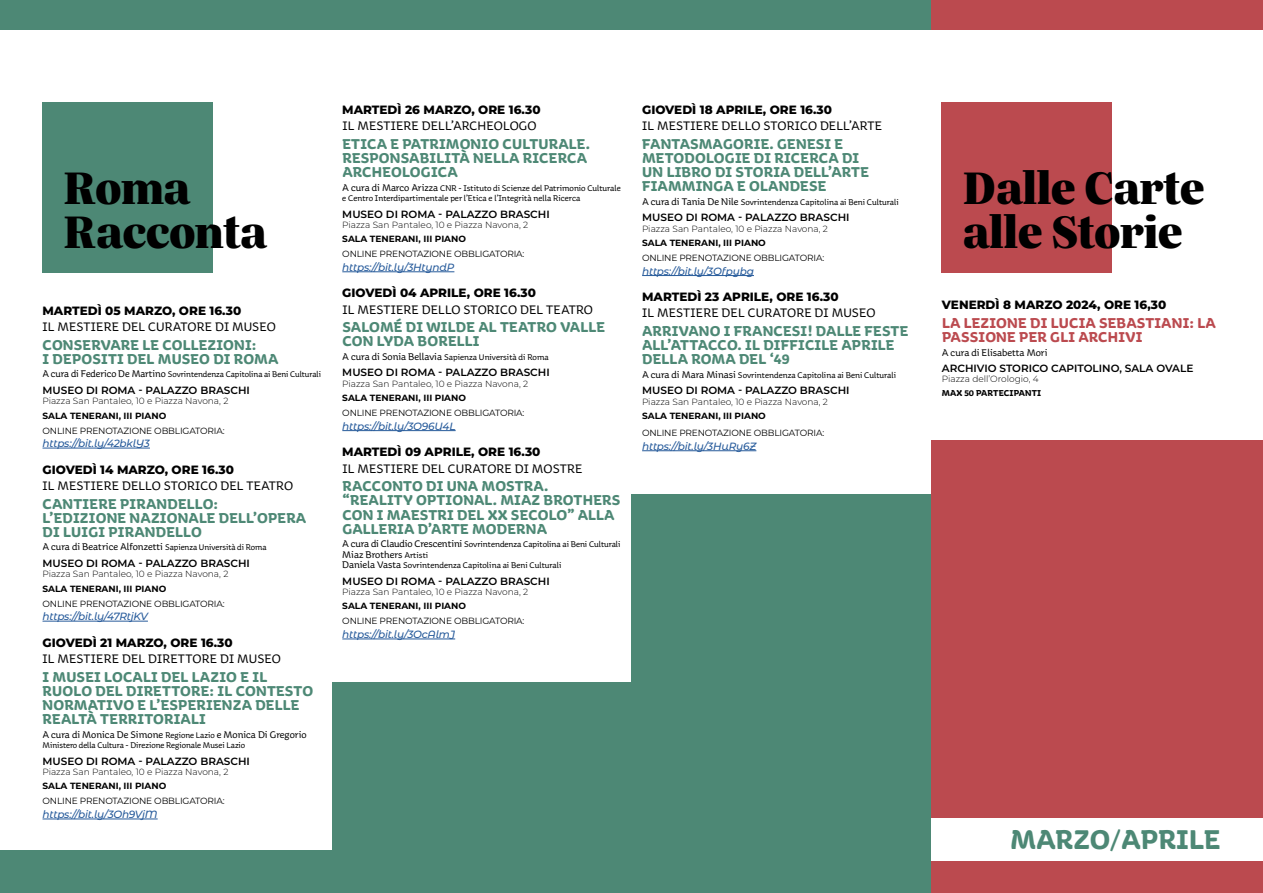
<style>
.page{position:relative;width:1263px;height:893px;background:#fff}
.page>*{position:absolute;margin:0;border:0;box-sizing:border-box;transform-origin:0 0}
.t1{font:900 49.5px/43.5px "Silva Display";color:#000}
.t2{font:700 28.5px "Aniuk";color:#4d8875}
.t3{font:700 15px/14.2px "Aniuk";letter-spacing:.01em;color:#4d8875}
.t4{font:700 15px/14.2px "Aniuk";letter-spacing:.015em;color:#bb4a4f}
.t5{font:13.5px "Aniuk";letter-spacing:.01em;color:#000}
.t6{font:800 12px "Montserrat";color:#000}
.t7{font:600 10.5px "Montserrat";color:#000}
.t8{font:italic 500 10.5px "Montserrat Alternates";letter-spacing:-.02em;color:#275b9b}
.t9{font:10.5px "Aniuk";color:#000}
.t10{font:9px/10.5px "Aniuk";letter-spacing:-.005em;color:#000}
.t11{font:300 9px "Montserrat";color:#000}
.t12{font:9px "Montserrat";letter-spacing:-.02em;color:#000}
.t13{font:700 9px "Montserrat";color:#000}
.t14{font:700 9px "Aniuk";letter-spacing:.01em;color:#000}
.s1{font-size:10.5px}
.s2{font-size:9px}
.s3{font-weight:400}
</style>
<div class="page">
<div style="left:631px;top:494px;width:632px;height:399px;background:#4d8875"></div>
<div style="left:332px;top:682px;width:299px;height:211px;background:#4d8875"></div>
<div style="left:0;top:850px;width:342px;height:43px;background:#4d8875"></div>
<div style="left:931px;top:440px;width:332px;height:453px;background:#bb4a4f"></div>
<div style="left:0;top:0;width:931px;height:30px;background:#4d8875"></div>
<hr style="left:43px;top:448px;width:107px;height:1px;background:#275b9b">
<hr style="left:43px;top:621px;width:105px;height:1px;background:#275b9b">
<hr style="left:43px;top:819px;width:115px;height:1px;background:#275b9b">
<hr style="left:342px;top:272px;width:112px;height:1px;background:#275b9b">
<hr style="left:342px;top:430px;width:114px;height:1px;background:#275b9b">
<hr style="left:342px;top:639px;width:113px;height:1px;background:#275b9b">
<hr style="left:642px;top:275px;width:112px;height:1px;background:#275b9b">
<hr style="left:642px;top:450px;width:114px;height:1px;background:#275b9b">
<div style="left:43px;top:102px;width:170px;height:170px;background:#4d8875"></div>
<div style="left:931px;top:819px;width:332px;height:42px;background:#fff"></div>
<div style="left:942px;top:102px;width:170px;height:170px;background:#bb4a4f"></div>
<div style="left:931px;top:0;width:332px;height:30px;background:#bb4a4f"></div>
<h1 class="t1" style="left:64px;top:165px;width:205px">Roma<br>Racconta</h1>
<p class="t6" style="left:43px;top:302px;width:200px">MARTEDÌ 05 MARZO, ORE 16.30</p>
<p class="t5" style="left:43px;top:319px;width:235px">IL MESTIERE DEL CURATORE DI MUSEO</p>
<p class="t3" style="left:43px;top:338px;width:237px">CONSERVARE LE COLLEZIONI:<br>I DEPOSITI DEL MUSEO DI ROMA</p>
<p class="t10" style="left:43px;top:369px;width:280px"><span class="s1">A cura di Federico De Martino</span> Sovrintendenza Capitolina ai Beni Culturali</p>
<p class="t7" style="left:43px;top:383px;width:209px">MUSEO DI ROMA - PALAZZO BRASCHI</p>
<p class="t11" style="left:43px;top:395px;width:187px">Piazza San Pantaleo, 10 e Piazza Navona, 2</p>
<p class="t13" style="left:43px;top:409px;width:125px">SALA TENERANI, III PIANO</p>
<p class="t12" style="left:43px;top:424px;width:184px">ONLINE PRENOTAZIONE OBBLIGATORIA:</p>
<p class="t8" style="left:43px;top:436px;width:109px">https://bit.ly/42bklY3</p>
<p class="t6" style="left:43px;top:460px;width:193px">GIOVEDÌ 14 MARZO, ORE 16.30</p>
<p class="t5" style="left:43px;top:478px;width:252px">IL MESTIERE DELLO STORICO DEL TEATRO</p>
<p class="t3" style="left:43px;top:496px;width:265px">CANTIERE PIRANDELLO:<br>L’EDIZIONE NAZIONALE DELL’OPERA<br>DI LUIGI PIRANDELLO</p>
<p class="t9" style="left:43px;top:541px;width:226px">A cura di Beatrice Alfonzetti <span class="s2">Sapienza Università di Roma</span></p>
<p class="t7" style="left:43px;top:556px;width:209px">MUSEO DI ROMA - PALAZZO BRASCHI</p>
<p class="t11" style="left:43px;top:568px;width:187px">Piazza San Pantaleo, 10 e Piazza Navona, 2</p>
<p class="t13" style="left:43px;top:582px;width:125px">SALA TENERANI, III PIANO</p>
<p class="t12" style="left:43px;top:597px;width:184px">ONLINE PRENOTAZIONE OBBLIGATORIA:</p>
<p class="t8" style="left:43px;top:609px;width:107px">https://bit.ly/47RtjKV</p>
<p class="t6" style="left:43px;top:633px;width:192px">GIOVEDÌ 21 MARZO, ORE 16.30</p>
<p class="t5" style="left:43px;top:651px;width:240px">IL MESTIERE DEL DIRETTORE DI MUSEO</p>
<p class="t3" style="left:43px;top:669px;width:272px">I MUSEI LOCALI DEL LAZIO E IL<br>RUOLO DEL DIRETTORE: IL CONTESTO<br>NORMATIVO E L’ESPERIENZA DELLE<br>REALTÀ TERRITORIALI</p>
<p class="t9" style="left:43px;top:728px;width:266px">A cura di Monica De Simone <span class="s2">Regione Lazio</span> e Monica Di Gregorio</p>
<p class="t10" style="left:43px;top:740px;width:204px">Ministero della Cultura - Direzione Regionale Musei Lazio</p>
<p class="t7" style="left:43px;top:754px;width:209px">MUSEO DI ROMA - PALAZZO BRASCHI</p>
<p class="t11" style="left:43px;top:766px;width:187px">Piazza San Pantaleo, 10 e Piazza Navona, 2</p>
<p class="t13" style="left:43px;top:780px;width:125px">SALA TENERANI, III PIANO</p>
<p class="t12" style="left:43px;top:795px;width:184px">ONLINE PRENOTAZIONE OBBLIGATORIA:</p>
<p class="t8" style="left:43px;top:807px;width:117px">https://bit.ly/3Oh9VjM</p>
<p class="t6" style="left:342px;top:101px;width:200px">MARTEDÌ 26 MARZO, ORE 16.30</p>
<p class="t5" style="left:342px;top:118px;width:196px">IL MESTIERE DELL’ARCHEOLOGO</p>
<p class="t3" style="left:342px;top:137px;width:249px">ETICA E PATRIMONIO CULTURALE.<br>RESPONSABILITÀ NELLA RICERCA<br>ARCHEOLOGICA</p>
<p class="t10" style="left:342px;top:182px;width:280px"><span class="s1">A cura di Marco Arizza</span> CNR - Istituto di Scienze del Patrimonio Culturale e Centro Interdipartimentale per l’Etica e l’Integrità nella Ricerca</p>
<p class="t7" style="left:342px;top:206px;width:209px">MUSEO DI ROMA - PALAZZO BRASCHI</p>
<p class="t11" style="left:342px;top:219px;width:187px">Piazza San Pantaleo, 10 e Piazza Navona, 2</p>
<p class="t13" style="left:342px;top:233px;width:125px">SALA TENERANI, III PIANO</p>
<p class="t12" style="left:342px;top:248px;width:184px">ONLINE PRENOTAZIONE OBBLIGATORIA:</p>
<p class="t8" style="left:342px;top:260px;width:114px">https://bit.ly/3HtyndP</p>
<p class="t6" style="left:342px;top:284px;width:195px">GIOVEDÌ 04 APRILE, ORE 16.30</p>
<p class="t5" style="left:342px;top:302px;width:252px">IL MESTIERE DELLO STORICO DEL TEATRO</p>
<p class="t3" style="left:342px;top:320px;width:264px">SALOMÉ DI WILDE AL TEATRO VALLE<br>CON LYDA BORELLI</p>
<p class="t10" style="left:342px;top:352px;width:208px"><span class="s1">A cura di Sonia Bellavia</span> Sapienza Università di Roma</p>
<p class="t7" style="left:342px;top:365px;width:209px">MUSEO DI ROMA - PALAZZO BRASCHI</p>
<p class="t11" style="left:342px;top:378px;width:187px">Piazza San Pantaleo, 10 e Piazza Navona, 2</p>
<p class="t13" style="left:342px;top:391px;width:125px">SALA TENERANI, III PIANO</p>
<p class="t12" style="left:342px;top:407px;width:184px">ONLINE PRENOTAZIONE OBBLIGATORIA:</p>
<p class="t8" style="left:342px;top:418px;width:115px">https://bit.ly/3O96U4L</p>
<p class="t6" style="left:342px;top:443px;width:200px">MARTEDÌ 09 APRILE, ORE 16.30</p>
<p class="t5" style="left:342px;top:460px;width:241px">IL MESTIERE DEL CURATORE DI MOSTRE</p>
<p class="t3" style="left:342px;top:479px;width:279px">RACCONTO DI UNA MOSTRA. “REALITY OPTIONAL. MIAZ BROTHERS<br>CON I MAESTRI DEL XX SECOLO” ALLA<br>GALLERIA D’ARTE MODERNA</p>
<p class="t10" style="left:342px;top:539px;width:280px"><span class="s1">A cura di Claudio Crescentini</span> Sovrintendenza Capitolina ai Beni Culturali</p>
<p class="t9" style="left:342px;top:548px;width:88px">Miaz Brothers <span class="s2">Artisti</span></p>
<p class="t10" style="left:342px;top:560px;width:221px"><span class="s1">Daniela Vasta</span> Sovrintendenza Capitolina ai Beni Culturali</p>
<p class="t7" style="left:342px;top:574px;width:209px">MUSEO DI ROMA - PALAZZO BRASCHI</p>
<p class="t11" style="left:342px;top:586px;width:187px">Piazza San Pantaleo, 10 e Piazza Navona, 2</p>
<p class="t13" style="left:342px;top:600px;width:125px">SALA TENERANI, III PIANO</p>
<p class="t12" style="left:342px;top:615px;width:184px">ONLINE PRENOTAZIONE OBBLIGATORIA:</p>
<p class="t8" style="left:342px;top:627px;width:114px">https://bit.ly/3OcAlmJ</p>
<p class="t6" style="left:642px;top:101px;width:191px">GIOVEDÌ 18 APRILE, ORE 16.30</p>
<p class="t5" style="left:642px;top:118px;width:242px">IL MESTIERE DELLO STORICO DELL’ARTE</p>
<p class="t3" style="left:642px;top:137px;width:228px">FANTASMAGORIE. GENESI E<br>METODOLOGIE DI RICERCA DI<br>UN LIBRO DI STORIA DELL’ARTE<br>FIAMMINGA E OLANDESE</p>
<p class="t10" style="left:642px;top:197px;width:258px"><span class="s1">A cura di Tania De Nile</span> Sovrintendenza Capitolina ai Beni Culturali</p>
<p class="t7" style="left:642px;top:210px;width:209px">MUSEO DI ROMA - PALAZZO BRASCHI</p>
<p class="t11" style="left:642px;top:223px;width:187px">Piazza San Pantaleo, 10 e Piazza Navona, 2</p>
<p class="t13" style="left:642px;top:236px;width:125px">SALA TENERANI, III PIANO</p>
<p class="t12" style="left:642px;top:252px;width:184px">ONLINE PRENOTAZIONE OBBLIGATORIA:</p>
<p class="t8" style="left:642px;top:263px;width:113px">https://bit.ly/3Ofpybg</p>
<p class="t6" style="left:642px;top:288px;width:198px">MARTEDÌ 23 APRILE, ORE 16.30</p>
<p class="t5" style="left:642px;top:305px;width:235px">IL MESTIERE DEL CURATORE DI MUSEO</p>
<p class="t3" style="left:642px;top:324px;width:268px">ARRIVANO I FRANCESI! DALLE FESTE<br>ALL’ATTACCO. IL DIFFICILE APRILE<br>DELLA ROMA DEL ‘49</p>
<p class="t10" style="left:642px;top:370px;width:256px"><span class="s1">A cura di Mara Minasi</span> Sovrintendenza Capitolina ai Beni Culturali</p>
<p class="t7" style="left:642px;top:383px;width:209px">MUSEO DI ROMA - PALAZZO BRASCHI</p>
<p class="t11" style="left:642px;top:396px;width:187px">Piazza San Pantaleo, 10 e Piazza Navona, 2</p>
<p class="t13" style="left:642px;top:409px;width:125px">SALA TENERANI, III PIANO</p>
<p class="t12" style="left:642px;top:427px;width:184px">ONLINE PRENOTAZIONE OBBLIGATORIA:</p>
<p class="t8" style="left:642px;top:439px;width:116px">https://bit.ly/3HuRy6Z</p>
<h1 class="t1" style="left:963px;top:165px;width:243px">Dalle Carte alle Storie</h1>
<p class="t6" style="left:942px;top:296px;width:226px">VENERDÌ 8 MARZO 2024, ORE 16,30</p>
<p class="t4" style="left:942px;top:316px;width:275px">LA LEZIONE DI LUCIA SEBASTIANI: LA<br>PASSIONE PER GLI ARCHIVI</p>
<p class="t9" style="left:942px;top:346px;width:107px">A cura di Elisabetta Mori</p>
<p class="t7" style="left:942px;top:361px;width:253px">ARCHIVIO STORICO CAPITOLINO, SALA OVALE</p>
<p class="t11" style="left:942px;top:373px;width:98px">Piazza dell’Orologio, 4</p>
<p class="t14" style="left:942px;top:387px;width:101px">MAX 50 PARTECIPANTI</p>
<h2 class="t2" style="left:1010px;top:822px;width:212px">MARZO<span class="s3">/</span>APRILE</h2>
</div>
